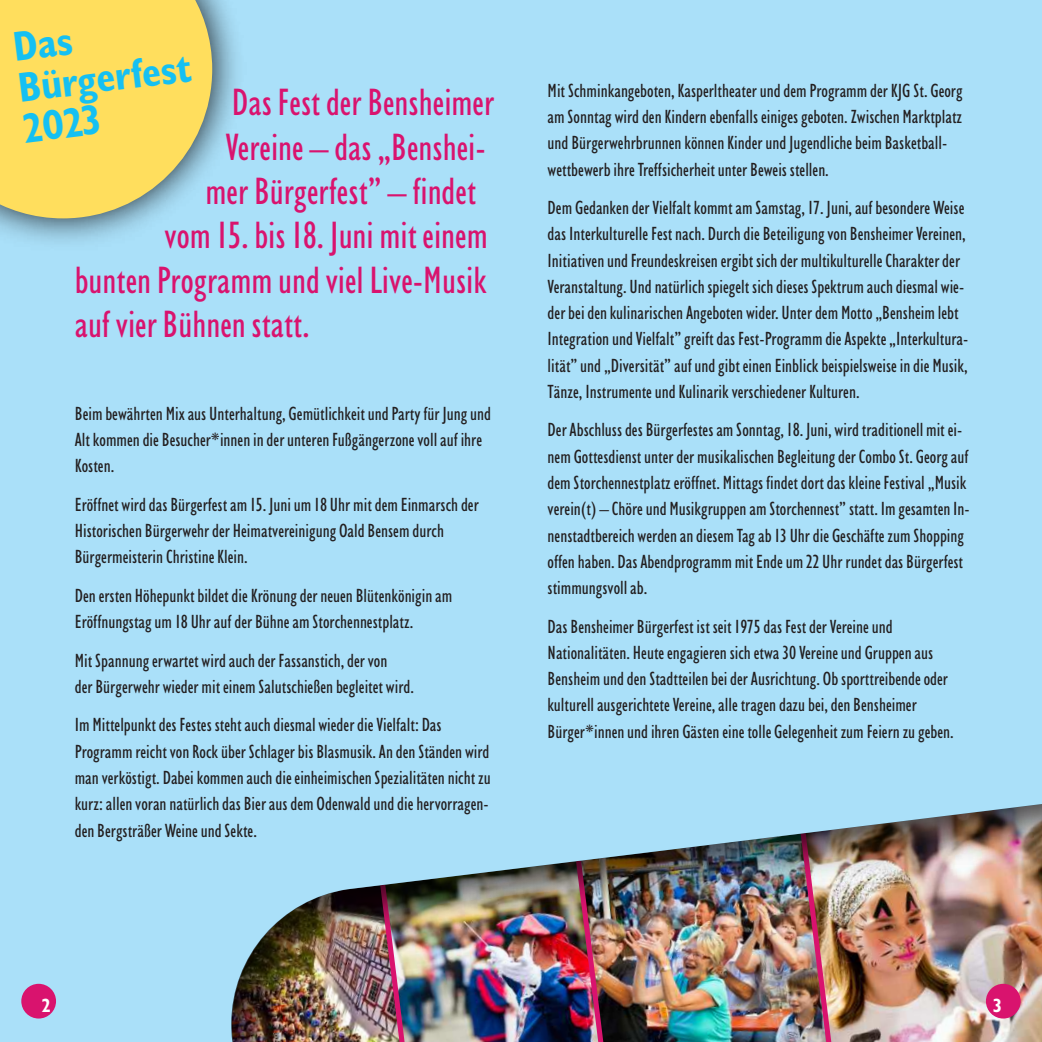
<style>
.page{position:relative;width:1042px;height:1042px;background:#fff}
.page>*{position:absolute;margin:0;border:0;box-sizing:border-box;transform-origin:0 0}
.t1{font:700 condensed 42px/40.9px "Humanist 521 BT";color:#15c0f2}
.t2{font:condensed 38.5px "Humanist 521 BT";color:#d9136e}
.t3{font:condensed 19.25px/26.2px "Humanist 521 BT";color:#231f20}
.t4{font:700 condensed 19.25px "Humanist 521 BT";color:#fff}
</style>
<div class="page">
<img style="left:0;top:0;width:1042px;height:1042px">
<div style="left:0;top:0;width:271px;height:276px;background:#231f20;opacity:.98"></div>
<svg style="left:0;top:0;width:212px;height:218px;background:#f1d969"></svg>
<div style="left:21px;top:984px;width:35px;height:34px;background:#d9136e;border-radius:50%"></div>
<div style="left:986px;top:984px;width:34px;height:34px;background:#d9136e;border-radius:50%"></div>
<h1 class="t1" style="left:11px;top:30px;width:175px;rotate:-7deg">Das<br>Bürgerfest<br>2023</h1>
<h2 class="t2" style="left:232px;top:86px;width:264px">Das Fest der Bensheimer</h2>
<h2 class="t2" style="left:226px;top:131px;width:262px">Vereine – das „Benshei-</h2>
<h2 class="t2" style="left:205px;top:175px;width:272px">mer Bürgerfest” – findet</h2>
<h2 class="t2" style="left:164px;top:219px;width:325px">vom 15. bis 18. Juni mit einem</h2>
<h2 class="t2" style="left:75px;top:263px;width:413px">bunten Programm und viel Live-Musik</h2>
<h2 class="t2" style="left:75px;top:308px;width:236px">auf vier Bühnen statt.</h2>
<p class="t3" style="left:75px;top:402px;width:418px">Beim bewährten Mix aus Unterhaltung, Gemütlichkeit und Party für Jung und<br>Alt kommen die Besucher*innen in der unteren Fußgängerzone voll auf ihre<br>Kosten.</p>
<p class="t3" style="left:75px;top:493px;width:405px">Eröffnet wird das Bürgerfest am 15. Juni um 18 Uhr mit dem Einmarsch der<br>Historischen Bürgerwehr der Heimatvereinigung Oald Bensem durch<br>Bürgermeisterin Christine Klein.</p>
<p class="t3" style="left:75px;top:584px;width:379px">Den ersten Höhepunkt bildet die Krönung der neuen Blütenkönigin am<br>Eröffnungstag um 18 Uhr auf der Bühne am Storchennestplatz.</p>
<p class="t3" style="left:75px;top:648px;width:341px">Mit Spannung erwartet wird auch der Fassanstich, der von<br>der Bürgerwehr wieder mit einem Salutschießen begleitet wird.</p>
<p class="t3" style="left:75px;top:713px;width:417px">Im Mittelpunkt des Festes steht auch diesmal wieder die Vielfalt: Das Programm reicht von Rock über Schlager bis Blasmusik. An den Ständen wird man verköstigt. Dabei kommen auch die einheimischen Spezialitäten nicht zu kurz: allen voran natürlich das Bier aus dem Odenwald und die hervorragen&shy;den Bergsträßer Weine und Sekte.</p>
<p class="t3" style="left:547px;top:79px;width:416px">Mit Schminkangeboten, Kasperltheater und dem Programm der KJG St. Georg am Sonntag wird den Kindern ebenfalls einiges geboten. Zwischen Marktplatz und Bürgerwehrbrunnen können Kinder und Jugendliche beim Basketball&shy;wettbewerb ihre Treffsicherheit unter Beweis stellen.</p>
<p class="t3" style="left:548px;top:196px;width:422px">Dem Gedanken der Vielfalt kommt am Samstag, 17. Juni, auf besondere Weise das Interkulturelle Fest nach. Durch die Beteiligung von Bensheimer Vereinen, Initiativen und Freundeskreisen ergibt sich der multikulturelle Charakter der Veranstaltung. Und natürlich spiegelt sich dieses Spektrum auch diesmal wie&shy;der bei den kulinarischen Angeboten wider. Unter dem Motto „Bensheim lebt Integration und Vielfalt” greift das Fest-Programm die Aspekte „Interkultura&shy;lität” und „Diversität” auf und gibt einen Einblick beispielsweise in die Musik, Tänze, Instrumente und Kulinarik verschiedener Kulturen.</p>
<p class="t3" style="left:547px;top:418px;width:424px">Der Abschluss des Bürgerfestes am Sonntag, 18. Juni, wird traditionell mit ei&shy;nem Gottesdienst unter der musikalischen Begleitung der Combo St. Georg auf dem Storchennestplatz eröffnet. Mittags findet dort das kleine Festival „Musik verein(t) – Chöre und Musikgruppen am Storchennest” statt. Im gesamten In&shy;nenstadtbereich werden an diesem Tag ab 13 Uhr die Geschäfte zum Shopping offen haben. Das Abendprogramm mit Ende um 22 Uhr rundet das Bürgerfest stimmungsvoll ab.</p>
<p class="t3" style="left:547px;top:614px;width:407px">Das Bensheimer Bürgerfest ist seit 1975 das Fest der Vereine und Nationalitäten. Heute engagieren sich etwa 30 Vereine und Gruppen aus Bensheim und den Stadtteilen bei der Ausrichtung. Ob sporttreibende oder kulturell ausgerichtete Vereine, alle tragen dazu bei, den Bensheimer Bürger*innen und ihren Gästen eine tolle Gelegenheit zum Feiern zu geben.</p>
<p class="t4" style="left:42px;top:998px;width:10px">2</p>
<p class="t4" style="left:993px;top:998px;width:9px">3</p>
</div>
